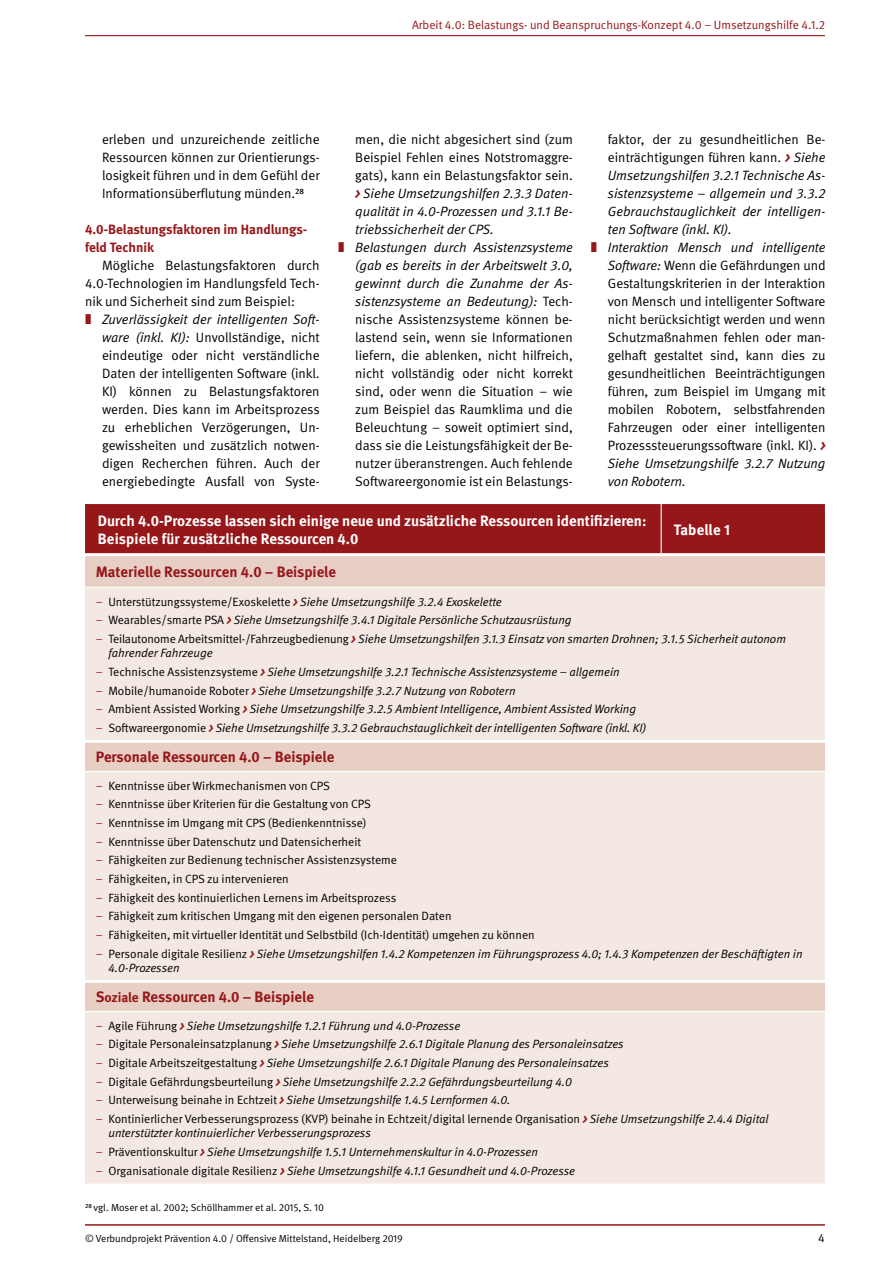
<style>
.page{position:relative;width:893px;height:1263px;background:#fff}
.page>*{position:absolute;margin:0;border:0;box-sizing:border-box;transform-origin:0 0}
.Tab_Head{font:700 15px "DGUV Meta";color:#fff}
.Tab_Head-2{font:700 15px "DGUV Meta";color:#96171a}
.P_Fließtext__Einzug{font:13.5px/18px "DGUV Meta";color:#000;text-align:justify}
.t1{font:italic 13.5px/18px "DGUV Meta";color:#000;text-align:justify}
.P_Fließtext__linksbd{font:700 13.5px/18px "DGUV Meta";color:#96171a}
.t2{font:italic 12px/14.4px "DGUV Meta";color:#000}
.t3{font:12px/14.4px "DGUV Meta";color:#000}
.t4{font:12px "DGUV Meta";color:#96171a}
._02_Quellen_2_Zeiche{font:10.2px "DGUV Meta";color:#000}
.s1{font-weight:700;font-style:italic;color:#96171a}
.s2{font-style:italic}
.s3{font-style:normal}
.s4{font-weight:700;color:#96171a}
.s5{font-style:normal;color:#96171a}
.s6{color:#96171a}
.s7{font-size:13.5px}
</style>
<div class="page">
<hr style="left:85px;top:35px;width:740px;height:1px;background:#96171a">
<hr style="left:85px;top:1224px;width:740px;height:2px;background:#96171a">
<div style="left:85px;top:504px;width:740px;height:49px;background:#96171a"></div>
<div style="left:85px;top:556px;width:740px;height:31px;background:#e8cfc5"></div>
<svg style="left:85px;top:588px;width:740px;height:595px;background:#f1e5df"></svg>
<hr style="left:661px;top:504px;width:1px;height:49px;background:#fff">
<hr style="left:85px;top:740px;width:576px;height:3px;background:#fff">
<hr style="left:661px;top:740px;width:164px;height:3px;background:#fff">
<hr style="left:85px;top:771px;width:576px;height:1px;background:#fff">
<hr style="left:661px;top:771px;width:164px;height:1px;background:#fff">
<hr style="left:85px;top:980px;width:576px;height:3px;background:#fff">
<hr style="left:661px;top:980px;width:164px;height:3px;background:#fff">
<hr style="left:85px;top:1011px;width:576px;height:1px;background:#fff">
<hr style="left:661px;top:1011px;width:164px;height:1px;background:#fff">
<p class="t4" style="left:412px;top:18px;width:414px">Arbeit 4.0: Belastungs- und Beanspruchungs-Konzept 4.0 – Umsetzungshilfe 4.1.2</p>
<p class="P_Fließtext__Einzug" style="left:355px;top:131px;width:219px">men, die nicht abgesichert sind (zum Beispiel Fehlen eines Notstromaggre&shy;gats), kann ein Belastungsfaktor sein. <span class="s1">&gt;</span> <span class="s2">Siehe Umsetzungshilfen 2.3.3 Daten&shy;qualität in 4.0-Prozessen und 3.1.1 Be&shy;triebssicherheit der CPS.</span></p>
<p class="P_Fließtext__Einzug" style="left:355px;top:239px;width:219px"><span class="s2">Belastungen durch Assistenzsysteme (gab es bereits in der Arbeitswelt 3.0, gewinnt durch die Zunahme der As&shy;sistenzsysteme an Bedeutung):</span> Tech&shy;nische Assistenzsysteme können be&shy;lastend sein, wenn sie Informationen liefern, die ablenken, nicht hilfreich, nicht vollständig oder nicht korrekt sind, oder wenn die Situation – wie zum Beispiel das Raumklima und die Beleuchtung – soweit optimiert sind, dass sie die Leistungsfähigkeit der Be&shy;nutzer überanstrengen. Auch fehlende Softwareergonomie ist ein Belastungs-</p>
<h2 class="Tab_Head" style="left:98px;top:512px;width:550px">Durch 4.0-Prozesse lassen sich einige neue und zusätzliche Ressourcen identifizieren:</h2>
<h2 class="Tab_Head" style="left:98px;top:530px;width:262px">Beispiele für zusätzliche Ressourcen 4.0</h2>
<p class="P_Fließtext__Einzug" style="left:102px;top:131px;width:219px">erleben und unzureichende zeitliche Ressourcen können zur Orientierungs&shy;losigkeit führen und in dem Gefühl der Informationsüberflutung münden.<sup>28</sup></p>
<h2 class="P_Fließtext__linksbd" style="left:85px;top:221px;width:224px">4.0-Belastungsfaktoren im Handlungs&shy;feld Technik</h2>
<p class="P_Fließtext__Einzug" style="left:85px;top:257px;width:236px;text-indent:17px">Mögliche Belastungsfaktoren durch 4.0-Technologien im Handlungsfeld Tech&shy;nik und Sicherheit sind zum Beispiel:</p>
<p class="P_Fließtext__Einzug" style="left:102px;top:311px;width:219px"><span class="s2">Zuverlässigkeit der intelligenten Soft&shy;ware (inkl. KI):</span> Unvollständige, nicht eindeutige oder nicht verständliche Daten der intelligenten Software (inkl.<br>KI) können zu Belastungsfaktoren werden. Dies kann im Arbeitsprozess zu erheblichen Verzögerungen, Un&shy;gewissheiten und zusätzlich notwen&shy;digen Recherchen führen. Auch der energiebedingte Ausfall von Syste-</p>
<p class="t1" style="left:608px;top:131px;width:219px"><span class="s3">faktor, der zu gesundheitlichen Be&shy;einträchtigungen führen kann.</span> <span class="s4">&gt;</span> Siehe Umsetzungshilfen 3.2.1 Technische As&shy;sistenzsysteme – allgemein und 3.3.2<br>Gebrauchstauglichkeit der intelligen&shy;ten Software (inkl. KI).</p>
<p class="P_Fließtext__Einzug" style="left:608px;top:239px;width:219px"><span class="s2">Interaktion Mensch und intelligente Software:</span> Wenn die Gefährdungen und Gestaltungskriterien in der Interaktion von Mensch und intelligenter Software nicht berücksichtigt werden und wenn Schutzmaßnahmen fehlen oder man&shy;gelhaft gestaltet sind, kann dies zu gesundheitlichen Beeinträchtigungen führen, zum Beispiel im Umgang mit mobilen Robotern, selbstfahrenden Fahrzeugen oder einer intelligenten Prozesssteuerungssoftware (inkl. KI). <span class="s1">&gt; </span><span class="s2">Siehe Umsetzungshilfe 3.2.7 Nutzung von Robotern.</span></p>
<h2 class="Tab_Head" style="left:674px;top:521px;width:58px">Tabelle 1</h2>
<h2 class="Tab_Head-2" style="left:96px;top:562px;width:242px">Materielle Ressourcen 4.0 – Beispiele</h2>
<p class="t2" style="left:96px;top:594px;width:408px"><span class="s5">–</span> <span class="s3">Unterstützungssysteme/Exoskelette</span> <span class="s4">&gt;</span> Siehe Umsetzungshilfe 3.2.4 Exoskelette</p>
<p class="t2" style="left:96px;top:613px;width:477px"><span class="s5">–</span> <span class="s3">Wearables/smarte PSA</span> <span class="s4">&gt;</span> Siehe Umsetzungshilfe 3.4.1 Digitale Persönliche Schutzausrüstung</p>
<p class="t2" style="left:108px;top:632px;width:679px;text-indent:-13px"><span class="s5">–</span> <span class="s3">Teilautonome Arbeitsmittel-/Fahrzeugbedienung</span> <span class="s4">&gt;</span> Siehe Umsetzungshilfen 3.1.3 Einsatz von smarten Drohnen; 3.1.5 Sicherheit autonom fahrender Fahrzeuge</p>
<p class="t2" style="left:96px;top:665px;width:525px"><span class="s5">–</span> <span class="s3">Technische Assistenzsysteme</span> <span class="s4">&gt;</span> Siehe Umsetzungshilfe 3.2.1 Technische Assistenzsysteme – allgemein</p>
<p class="t2" style="left:96px;top:683px;width:421px"><span class="s5">–</span> <span class="s3">Mobile/humanoide Roboter</span> <span class="s4">&gt;</span> Siehe Umsetzungshilfe 3.2.7 Nutzung von Robotern</p>
<p class="t2" style="left:96px;top:702px;width:542px"><span class="s5">–</span> <span class="s3">Ambient Assisted Working</span> <span class="s4">&gt;</span> Siehe Umsetzungshilfe 3.2.5 Ambient Intelligence, Ambient Assisted Working</p>
<p class="t2" style="left:96px;top:721px;width:552px"><span class="s5">–</span> <span class="s3">Softwareergonomie</span> <span class="s4">&gt;</span> Siehe Umsetzungshilfe 3.3.2 Gebrauchstauglichkeit der intelligenten Software (inkl. KI)</p>
<h2 class="Tab_Head-2" style="left:96px;top:748px;width:240px">Personale Ressourcen 4.0 – Beispiele</h2>
<p class="t3" style="left:96px;top:779px;width:236px"><span class="s6">–</span> Kenntnisse über Wirkmechanismen von CPS</p>
<p class="t3" style="left:96px;top:797px;width:277px"><span class="s6">–</span> Kenntnisse über Kriterien für die Gestaltung von CPS</p>
<p class="t3" style="left:96px;top:816px;width:273px"><span class="s6">–</span> Kenntnisse im Umgang mit CPS (Bedienkenntnisse)</p>
<p class="t3" style="left:96px;top:835px;width:267px"><span class="s6">–</span> Kenntnisse über Datenschutz und Datensicherheit</p>
<p class="t3" style="left:96px;top:853px;width:303px"><span class="s6">–</span> Fähigkeiten zur Bedienung technischer Assistenzsysteme</p>
<p class="t3" style="left:96px;top:872px;width:195px"><span class="s6">–</span> Fähigkeiten, in CPS zu intervenieren</p>
<p class="t3" style="left:96px;top:890px;width:302px"><span class="s6">–</span> Fähigkeit des kontinuierlichen Lernens im Arbeitsprozess</p>
<p class="t3" style="left:96px;top:909px;width:357px"><span class="s6">–</span> Fähigkeit zum kritischen Umgang mit den eigenen personalen Daten</p>
<p class="t3" style="left:96px;top:928px;width:440px"><span class="s6">–</span> Fähigkeiten, mit virtueller Identität und Selbstbild (Ich-Identität) umgehen zu können</p>
<p class="t2" style="left:108px;top:946px;width:696px;text-indent:-13px"><span class="s5">–</span> <span class="s3">Personale digitale Resilienz</span> <span class="s4">&gt;</span> Siehe Umsetzungshilfen 1.4.2 Kompetenzen im Führungsprozess 4.0; 1.4.3 Kompetenzen der Beschäftigten in<br>4.0-Prozessen</p>
<h2 class="Tab_Head-2" style="left:96px;top:988px;width:220px">S<span class="s7">oziale</span> Ressourcen 4.0 – Beispiele</h2>
<p class="t2" style="left:96px;top:1019px;width:366px"><span class="s5">–</span> <span class="s3">Agile Führung</span> <span class="s4">&gt;</span> Siehe Umsetzungshilfe 1.2.1 Führung und 4.0-Prozesse</p>
<p class="t2" style="left:96px;top:1037px;width:530px"><span class="s5">–</span> <span class="s3">Digitale Personaleinsatzplanung</span> <span class="s4">&gt;</span> Siehe Umsetzungshilfe 2.6.1 Digitale Planung des Personaleinsatzes</p>
<p class="t2" style="left:96px;top:1056px;width:515px"><span class="s5">–</span> <span class="s3">Digitale Arbeitszeitgestaltung</span> <span class="s4">&gt;</span> Siehe Umsetzungshilfe 2.6.1 Digitale Planung des Personaleinsatzes</p>
<p class="t2" style="left:96px;top:1075px;width:478px"><span class="s5">–</span> <span class="s3">Digitale Gefährdungsbeurteilung</span> <span class="s4">&gt;</span> Siehe Umsetzungshilfe 2.2.2 Gefährdungsbeurteilung 4.0</p>
<p class="t2" style="left:96px;top:1093px;width:416px"><span class="s5">–</span> <span class="s3">Unterweisung beinahe in Echtzeit</span> <span class="s4">&gt;</span> Siehe Umsetzungshilfe 1.4.5 Lernformen 4.0.</p>
<p class="t3" style="left:108px;top:1112px;width:662px;text-indent:-13px"><span class="s6">–</span> Kontinierlicher Verbesserungsprozess (KVP) beinahe in Echtzeit/digital lernende Organisation <span class="s1">&gt;</span> <span class="s2">Siehe Umsetzungshilfe 2.4.4 Digital unterstützter kontinuierlicher Verbesserungsprozess</span></p>
<p class="t2" style="left:96px;top:1145px;width:444px"><span class="s5">–</span> <span class="s3">Präventionskultur</span> <span class="s4">&gt;</span> Siehe Umsetzungshilfe 1.5.1 Unternehmenskultur in 4.0-Prozessen</p>
<p class="t2" style="left:96px;top:1164px;width:481px"><span class="s5">–</span> <span class="s3">Organisationale digitale Resilienz</span> <span class="s4">&gt;</span> Siehe Umsetzungshilfe 4.1.1 Gesundheit und 4.0-Prozesse</p>
<p class="_02_Quellen_2_Zeiche" style="left:85px;top:1202px;width:241px"><sup>28</sup> vgl. Moser et al. 2002; Schöllhammer et al. 2015, S. 10</p>
<p class="_02_Quellen_2_Zeiche" style="left:85px;top:1233px;width:319px">© Verbundprojekt Prävention 4.0 / Offensive Mittelstand, Heidelberg 2019</p>
<p class="t3" style="left:818px;top:1231px;width:8px">4</p>
</div>
